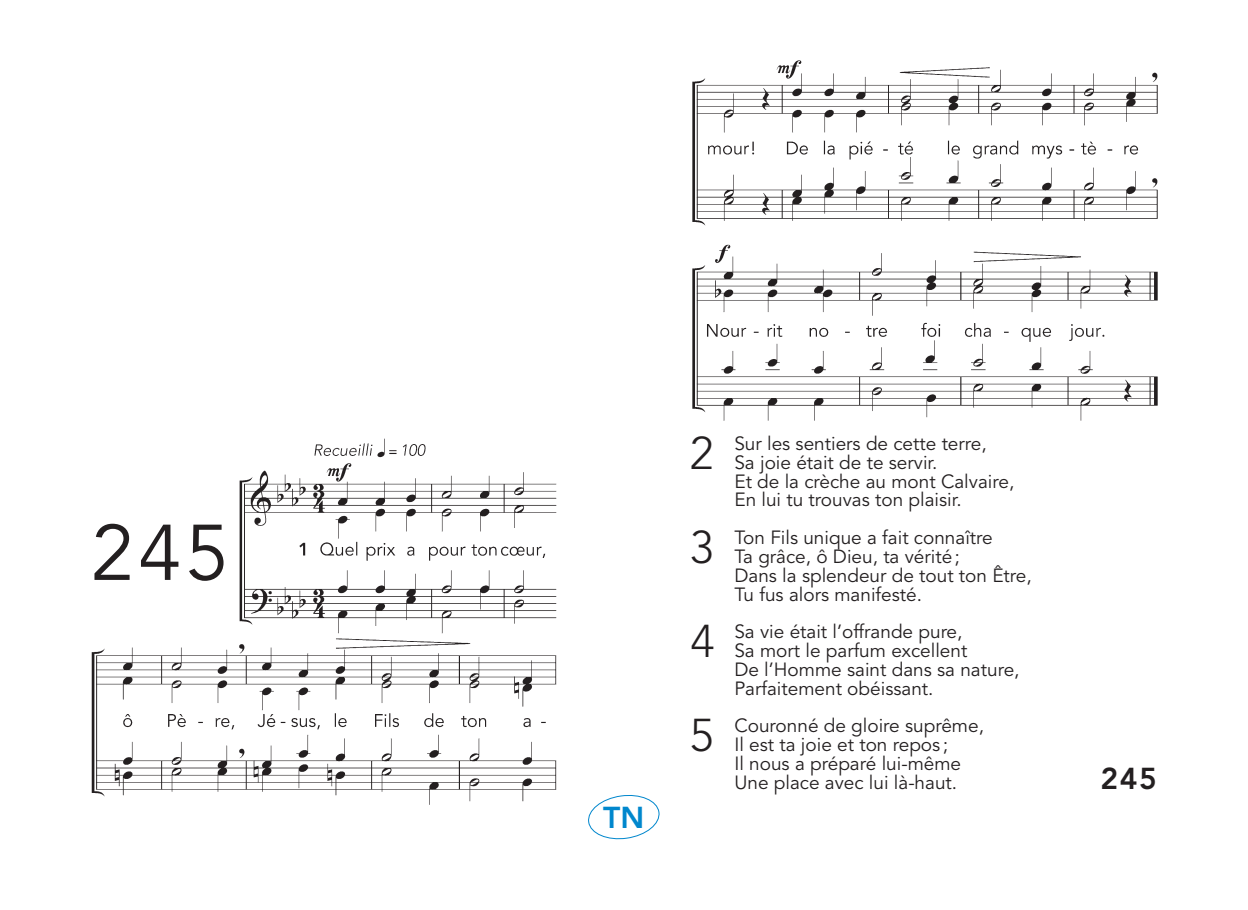
<style>
.page{position:relative;width:1248px;height:910px;background:#fff}
.page>*{position:absolute;margin:0;border:0;box-sizing:border-box;transform-origin:0 0}
.t1{font:78px "Avenir LT Pro";color:#231f20}
.t2{font:300 45.6px "Avenir LT Pro";color:#231f20}
.t3{font:800 30px "Avenir LT Pro";color:#231f20}
.t4{font:800 30px "Avenir LT Pro";color:#0087cd}
.t5{font:19px/18.8px "Avenir LT Pro";color:#231f20}
</style>
<div class="page">
<img style="left:91px;top:60px;width:1067px;height:745px">
<svg style="left:587px;top:793px;width:73px;height:47px"></svg>
<h1 class="t1" style="left:91px;top:506px;width:139px">245</h1>
<h3 class="t4" style="left:603px;top:800px;width:43px">TN</h3>
<h2 class="t2" style="left:690px;top:426px;width:25px">2</h2>
<p class="t5" style="left:734px;top:434px;width:281px">Sur les sentiers de cette terre,<br>Sa joie était de te servir.<br>Et de la crèche au mont Calvaire,<br>En lui tu trouvas ton plaisir.</p>
<h2 class="t2" style="left:690px;top:520px;width:25px">3</h2>
<p class="t5" style="left:734px;top:528px;width:299px">Ton Fils unique a fait connaître<br>Ta grâce, ô Dieu, ta vérité;<br>Dans la splendeur de tout ton Être,<br>Tu fus alors manifesté.</p>
<h2 class="t2" style="left:691px;top:614px;width:25px">4</h2>
<p class="t5" style="left:734px;top:622px;width:287px">Sa vie était l’offrande pure,<br>Sa mort le parfum excellent<br>De l’Homme saint dans sa nature,<br>Parfaitement obéissant.</p>
<h2 class="t2" style="left:690px;top:708px;width:25px">5</h2>
<p class="t5" style="left:734px;top:716px;width:251px">Couronné de gloire suprême,<br>Il est ta joie et ton repos;<br>Il nous a préparé lui-même<br>Une place avec lui là-haut.</p>
<h3 class="t3" style="left:1100px;top:760px;width:58px">245</h3>
</div>
